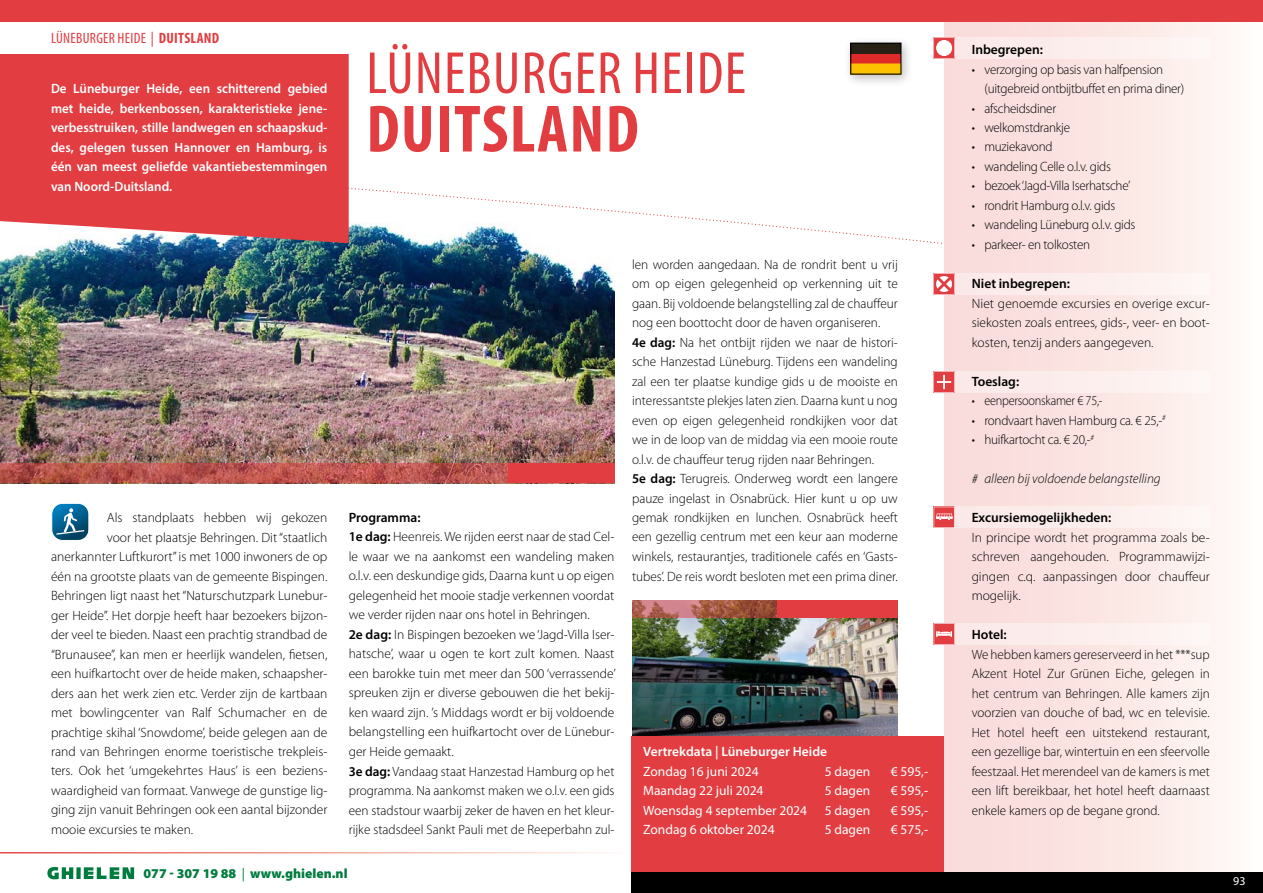
<style>
.page{position:relative;width:1263px;height:893px;background:#fff}
.page>*{position:absolute;margin:0;border:0;box-sizing:border-box;transform-origin:0 0}
.t1{font:700 condensed 67.5px "Myriad Pro";letter-spacing:.02em;color:#e23d41}
.t2{font:condensed 60px "Myriad Pro";letter-spacing:.02em;color:#e23d41}
.t3{font:condensed 15px "Myriad Pro";letter-spacing:.02em;color:#e23d41}
.t4{font:300 13.5px/19.5px "Myriad Pro";color:#000;text-align:justify}
.t5{font:300 13.5px/19.5px "Myriad Pro";letter-spacing:-.02em;color:#000}
.t6{font:600 13.5px/19.5px "Myriad Pro";color:#fff;text-align:justify}
.t7{font:13.5px "Myriad Pro";color:#fff}
.t8{font:600 13.5px "Myriad Pro";color:#000}
.t9{font:italic 300 13.5px "Myriad Pro";color:#000}
.t10{font:900 13.5px "Myriad Pro";color:#007b3e}
.t11{font:300 13.5px "Myriad Pro";letter-spacing:-.02em;color:#000;scale:.91 1}
.t12{font:12px "Myriad Pro";color:#fff}
.s1{font-weight:700}
.s2{font-weight:600}
.s3{font-weight:400}
</style>
<div class="page">
<img style="left:632px;top:617px;width:266px;height:119px">
<img style="left:0;top:289px;width:614px;height:175px">
<svg style="left:0;top:21px;width:944px;height:268px"></svg>
<img style="left:3px;top:161px;width:941px;height:119px">
<div style="left:51px;top:503px;width:38px;height:38px;border:1px solid #fff;border-radius:11px"></div>
<svg style="left:52px;top:503px;width:37px;height:37px"></svg>
<div style="left:944px;top:21px;width:319px;height:872px;background:linear-gradient(to right,#f8d7d6,#fef9f6)"></div>
<div style="left:955px;top:623px;width:255px;height:22px;background:#fceeed"></div>
<svg style="left:933px;top:623px;width:22px;height:22px"></svg>
<svg style="left:0;top:464px;width:508px;height:19px;background:#b7534d"></svg>
<div style="left:508px;top:464px;width:106px;height:19px;background:#e23d41"></div>
<div style="left:955px;top:37px;width:255px;height:22px;background:#fceeed"></div>
<svg style="left:933px;top:37px;width:22px;height:22px"></svg>
<div style="left:936px;top:40px;width:16px;height:16px;background:#fff;border-radius:50%"></div>
<div style="left:955px;top:273px;width:255px;height:22px;background:#fceeed"></div>
<svg style="left:933px;top:273px;width:22px;height:22px"></svg>
<svg style="left:933px;top:507px;width:22px;height:21px"></svg>
<div style="left:955px;top:507px;width:255px;height:21px;background:#fceeed"></div>
<div style="left:955px;top:371px;width:255px;height:21px;background:#fceeed"></div>
<svg style="left:933px;top:371px;width:22px;height:22px"></svg>
<div style="left:0;top:0;width:1263px;height:21px;background:#e23d41"></div>
<div style="left:631px;top:736px;width:313px;height:157px;background:#e23d41"></div>
<div style="left:0;top:54px;width:349px;height:189px;background:#e23d41"></div>
<div style="left:843px;top:36px;width:71px;height:51px;background:#000;opacity:.25"></div>
<svg style="left:850px;top:43px;width:51px;height:32px;background:#9a5211"></svg>
<div style="left:631px;top:873px;width:632px;height:20px;background:#000"></div>
<svg style="left:632px;top:600px;width:145px;height:17px;background:#ac6254"></svg>
<div style="left:777px;top:600px;width:121px;height:17px;background:#e23d41"></div>
<svg style="left:47px;top:867px;width:26px;height:12px"></svg>
<div style="left:76px;top:867px;width:5px;height:12px;background:#007b3e"></div>
<svg style="left:84px;top:867px;width:50px;height:12px"></svg>
<p class="t3" style="left:51px;top:28px;width:170px">LÜNEBURGER HEIDE | <span class="s1">DUITSLAND</span></p>
<p class="t6" style="left:51px;top:78px;width:278px">De Lüneburger Heide, een schitterend gebied met heide, berkenbossen, karakteristieke jene&shy;verbesstruiken, stille landwegen en schaapskud&shy;des, gelegen tussen Hannover en Hamburg, is één van meest geliefde vakantiebestemmingen van Noord-Duitsland.</p>
<h2 class="t2" style="left:366px;top:37px;width:381px">LÜNEBURGER HEIDE</h2>
<h1 class="t1" style="left:366px;top:87px;width:274px">DUITSLAND</h1>
<p class="t4" style="left:107px;top:508px;width:222px">Als standplaats hebben wij gekozen</p>
<p class="t4" style="left:107px;top:527px;width:222px">voor het plaatsje Behringen. Dit “staatlich</p>
<p class="t4" style="left:51px;top:547px;width:278px">anerkannter Luftkurort” is met 1000 inwoners de op</p>
<p class="t4" style="left:51px;top:566px;width:278px">één na grootste plaats van de gemeente Bispingen.</p>
<p class="t4" style="left:51px;top:586px;width:278px">Behringen ligt naast het “Naturschutzpark Lunebur-</p>
<p class="t4" style="left:51px;top:605px;width:278px">ger Heide”. Het dorpje heeft haar bezoekers bijzon-</p>
<p class="t4" style="left:51px;top:625px;width:278px">der veel te bieden. Naast een prachtig strandbad de</p>
<p class="t4" style="left:51px;top:644px;width:278px">“Brunausee”, kan men er heerlijk wandelen, fietsen,</p>
<p class="t4" style="left:51px;top:664px;width:278px">een huifkartocht over de heide maken, schaapsher-</p>
<p class="t4" style="left:51px;top:683px;width:278px">ders aan het werk zien etc. Verder zijn de kartbaan</p>
<p class="t4" style="left:51px;top:703px;width:278px">met bowlingcenter van Ralf Schumacher en de</p>
<p class="t4" style="left:51px;top:722px;width:278px">prachtige skihal ‘Snowdome’, beide gelegen aan de</p>
<p class="t4" style="left:51px;top:742px;width:278px">rand van Behringen enorme toeristische trekpleis-</p>
<p class="t4" style="left:51px;top:761px;width:278px">ters. Ook het ‘umgekehrtes Haus’ is een beziens-</p>
<p class="t4" style="left:51px;top:781px;width:278px">waardigheid van formaat. Vanwege de gunstige lig-</p>
<p class="t4" style="left:51px;top:800px;width:278px">ging zijn vanuit Behringen ook een aantal bijzonder</p>
<p class="t4" style="left:51px;top:820px;width:144px">mooie excursies te maken.</p>
<p class="t4" style="left:349px;top:508px;width:269px;text-align:left"><span class="s2">Programma:<br>1e dag:</span> Heenreis. We rijden eerst naar de stad Cel&shy;le waar we na aankomst een wandeling maken o.l.v. een deskundige gids, Daarna kunt u op eigen gelegenheid het mooie stadje verkennen voordat we verder rijden naar ons hotel in Behringen.<br><span class="s2">2e dag:</span> In Bispingen bezoeken we ‘Jagd-Villa Iser&shy;hatsche’, waar u ogen te kort zult komen. Naast een barokke tuin met meer dan 500 ‘verrassende’ spreuken zijn er diverse gebouwen die het bekij&shy;ken waard zijn. ’s Middags wordt er bij voldoende belangstelling een huifkartocht over de Lünebur&shy;ger Heide gemaakt.<br><span class="s2">3e dag:</span> Vandaag staat Hanzestad Hamburg op het programma. Na aankomst maken we o.l.v. een gids een stadstour waarbij zeker de haven en het kleur&shy;rijke stadsdeel Sankt Pauli met de Reeperbahn zul-</p>
<p class="t4" style="left:632px;top:254px;width:267px;text-align:left">len worden aangedaan. Na de rondrit bent u vrij om op eigen gelegenheid op verkenning uit te gaan. Bij voldoende belangstelling zal de chauffeur nog een boottocht door de haven organiseren.<br><span class="s2">4e dag:</span> Na het ontbijt rijden we naar de histori&shy;sche Hanzestad Lüneburg. Tijdens een wandeling zal een ter plaatse kundige gids u de mooiste en interessantste plekjes laten zien. Daarna kunt u nog even op eigen gelegenheid rondkijken voor dat we in de loop van de middag via een mooie route o.l.v. de chauffeur terug rijden naar Behringen.<br><span class="s2">5e dag:</span> Terugreis. Onderweg wordt een langere pauze ingelast in Osnabrück. Hier kunt u op uw gemak rondkijken en lunchen. Osnabrück heeft een gezellig centrum met een keur aan moderne winkels, restaurantjes, traditionele cafés en ‘Gasts&shy;tubes’. De reis wordt besloten met een prima diner.</p>
<p class="t6" style="left:643px;top:741px;width:185px">Vertrekdata | Lüneburger Heide</p>
<p class="t7" style="left:643px;top:764px;width:117px">Zondag 16 juni 2024</p>
<p class="t7" style="left:825px;top:764px;width:47px">5 dagen</p>
<p class="t7" style="left:891px;top:764px;width:39px">€ 595,-</p>
<p class="t7" style="left:643px;top:783px;width:122px">Maandag 22 juli 2024</p>
<p class="t7" style="left:825px;top:783px;width:47px">5 dagen</p>
<p class="t7" style="left:891px;top:783px;width:39px">€ 595,-</p>
<p class="t7" style="left:643px;top:803px;width:165px">Woensdag 4 september 2024</p>
<p class="t7" style="left:825px;top:803px;width:47px">5 dagen</p>
<p class="t7" style="left:891px;top:803px;width:39px">€ 595,-</p>
<p class="t7" style="left:643px;top:822px;width:133px">Zondag 6 oktober 2024</p>
<p class="t7" style="left:825px;top:822px;width:47px">5 dagen</p>
<p class="t7" style="left:891px;top:822px;width:39px">€ 575,-</p>
<p class="t10" style="left:144px;top:864px;width:206px">077 - 307 19 88 <span class="s3">|</span> www.ghielen.nl</p>
<p class="t8" style="left:972px;top:41px;width:73px">Inbegrepen:</p>
<p class="t5" style="left:984px;top:59px;width:201px;text-indent:-13px">• verzorging op basis van halfpension (uitgebreid ontbijtbuffet en prima diner)</p>
<p class="t5" style="left:972px;top:98px;width:86px">• afscheidsdiner</p>
<p class="t5" style="left:972px;top:118px;width:100px">• welkomstdrankje</p>
<p class="t5" style="left:972px;top:137px;width:82px">• muziekavond</p>
<p class="t5" style="left:972px;top:157px;width:141px">• wandeling Celle o.l.v. gids</p>
<p class="t5" style="left:972px;top:176px;width:160px">• bezoek ‘Jagd-Villa Iserhatsche’</p>
<p class="t5" style="left:972px;top:196px;width:145px">• rondrit Hamburg o.l.v. gids</p>
<p class="t5" style="left:972px;top:215px;width:165px">• wandeling Lüneburg o.l.v. gids</p>
<p class="t5" style="left:972px;top:235px;width:120px">• parkeer- en tolkosten</p>
<p class="t8" style="left:972px;top:275px;width:100px">Niet inbegrepen:</p>
<p class="t4" style="left:972px;top:293px;width:240px">Niet genoemde excursies en overige excur&shy;siekosten zoals entrees, gids-, veer- en boot&shy;kosten, tenzij anders aangegeven.</p>
<p class="t8" style="left:972px;top:372px;width:49px">Toeslag:</p>
<p class="t11" style="left:972px;top:393px;width:145px">• eenpersoonskamer € 75,-</p>
<p class="t5" style="left:972px;top:410px;width:196px">• rondvaart haven Hamburg ca. € 25,-<sup>#</sup></p>
<p class="t5" style="left:972px;top:430px;width:124px">• huifkartocht ca. € 20,-<sup>#</sup></p>
<p class="t9" style="left:972px;top:470px;width:191px"># alleen bij voldoende belangstelling</p>
<p class="t8" style="left:972px;top:509px;width:141px">Excursiemogelijkheden:</p>
<p class="t4" style="left:972px;top:527px;width:240px">In principe wordt het programma zoals be&shy;schreven aangehouden. Programmawijzi&shy;gingen c.q. aanpassingen door chauffeur mogelijk.</p>
<p class="t8" style="left:972px;top:626px;width:36px">Hotel:</p>
<p class="t4" style="left:972px;top:644px;width:240px">We hebben kamers gereserveerd in het ***sup Akzent Hotel Zur Grünen Eiche, gelegen in het centrum van Behringen. Alle kamers zijn voorzien van douche of bad, wc en televisie.<br>Het hotel heeft een uitstekend restaurant, een gezellige bar, wintertuin en een sfeervolle feestzaal. Het merendeel van de kamers is met een lift bereikbaar, het hotel heeft daarnaast enkele kamers op de begane grond.</p>
<p class="t12" style="left:1233px;top:874px;width:14px">93</p>
</div>
